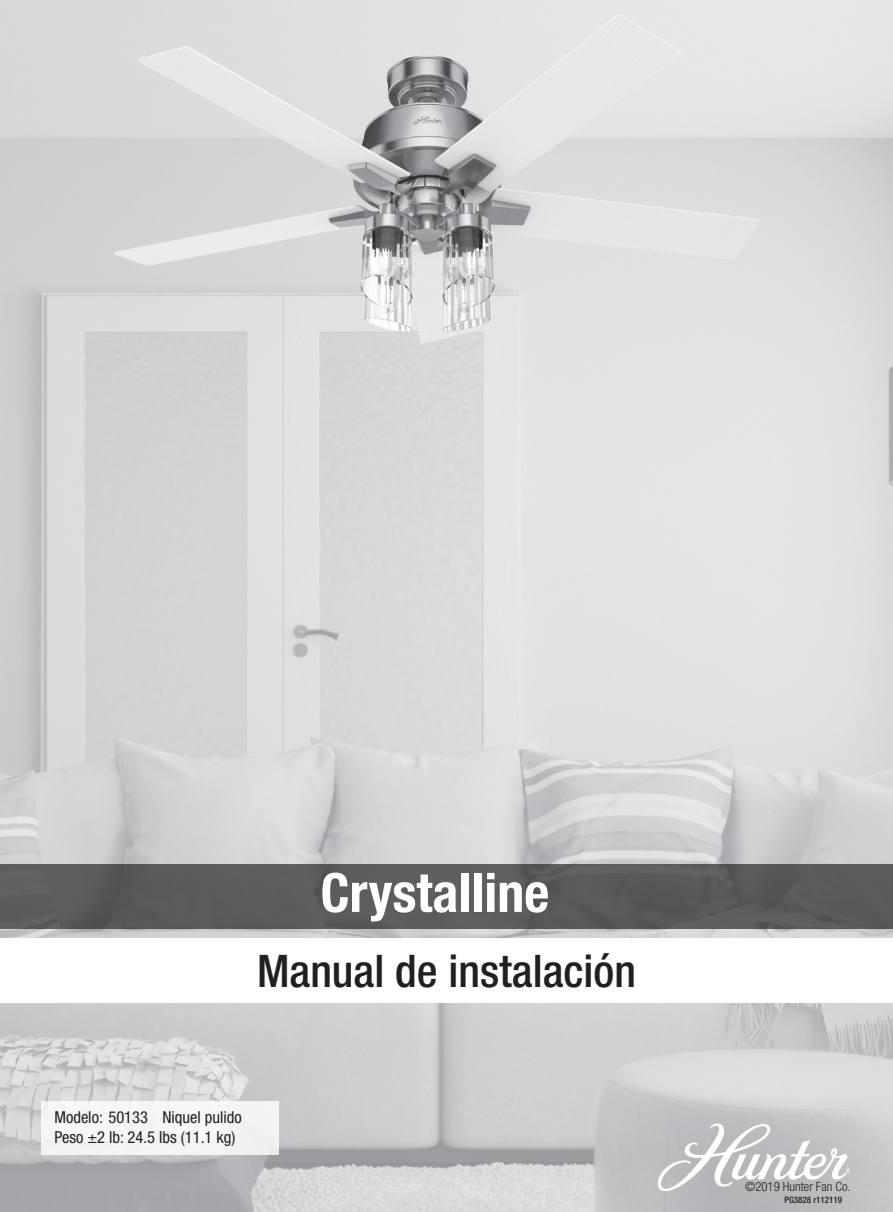
<style>
.page{position:relative;width:893px;height:1212px;background:#fff}
.page>*{position:absolute;margin:0;border:0;box-sizing:border-box;transform-origin:0 0}
.t1{font:700 condensed 54px "Helvetica Neue LT Std";color:#fff}
.t2{font:500 condensed 45px "Helvetica Neue LT Std";color:#231f20}
.t3{font:condensed 16.5px "Helvetica Neue LT Std";color:#231f20}
.t4{font:300 condensed 12.75px "Helvetica Neue LT Std";color:#231f20}
.t5{font:500 condensed 9px "Helvetica Neue LT Std";color:#231f20}
</style>
<div class="page">
<img style="left:0;top:0;width:893px;height:1212px">
<div style="left:0;top:939px;width:893px;height:64px;background:#fff"></div>
<svg style="left:658px;top:1123px;width:192px;height:68px"></svg>
<div style="left:0;top:864px;width:893px;height:64px;background:#5c5a5b"></div>
<div style="left:41px;top:1101px;width:238px;height:54px;background:#f4f4f5"></div>
<img style="left:114px;top:15px;width:645px;height:329px">
<p class="t1" style="left:321px;top:860px;width:230px">Crystalline</p>
<p class="t2" style="left:257px;top:944px;width:380px">Manual de instalación</p>
<p class="t3" style="left:54px;top:1108px;width:189px">Modelo: 50133 Niquel pulido</p>
<p class="t3" style="left:54px;top:1128px;width:183px">Peso ±2 lb: 24.5 lbs (11.1 kg)</p>
<p class="t4" style="left:745px;top:1179px;width:107px">©2019 Hunter Fan Co.</p>
<p class="t5" style="left:784px;top:1194px;width:59px">PG3828 r112119</p>
</div>
